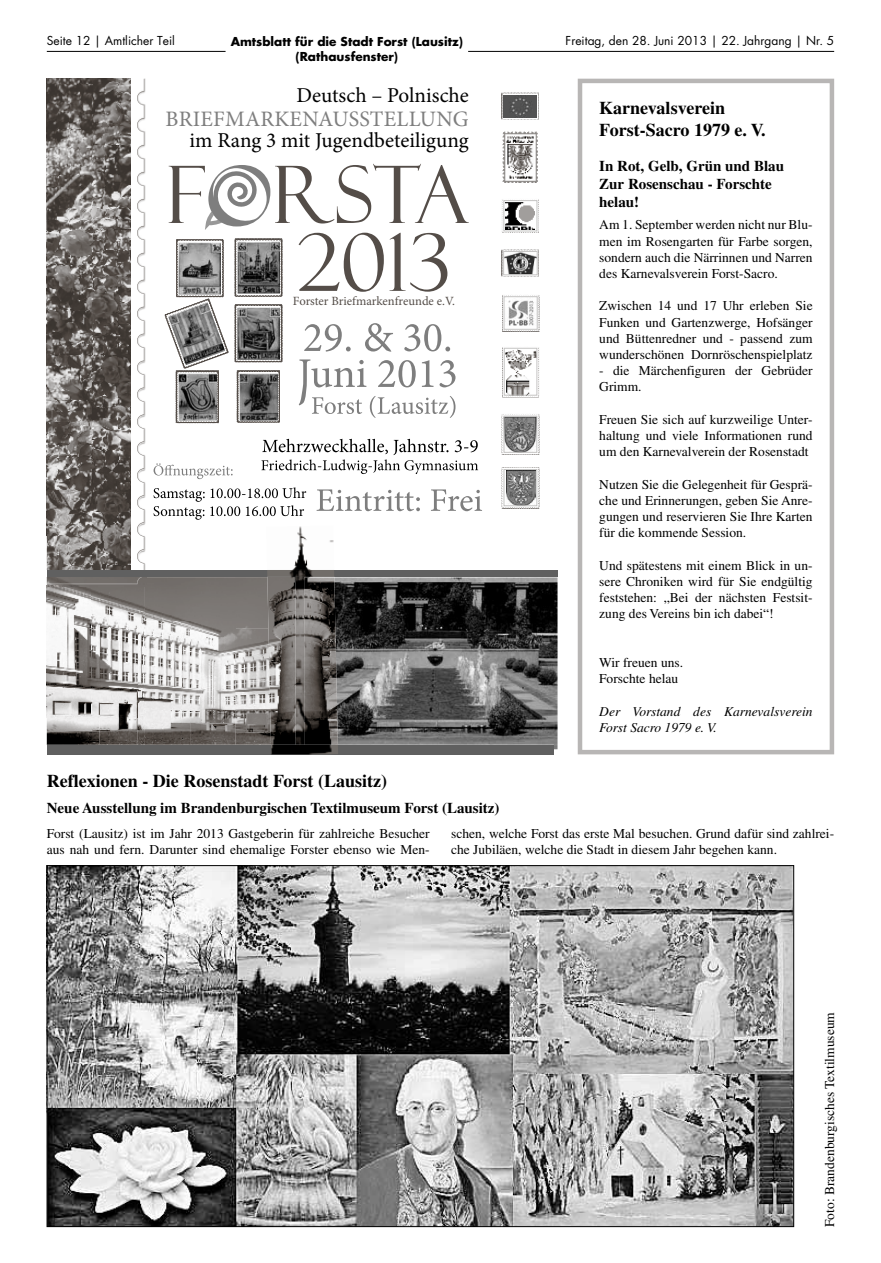
<style>
.page{position:relative;width:881px;height:1263px;background:#fff}
.page>*{position:absolute;margin:0;border:0;box-sizing:border-box;transform-origin:0 0}
.t1{font:22.05px "Hklqxf Minion Pro";letter-spacing:.01em;color:#7e7e7e}
.t2{font:21.15px "Hklqxf Minion Pro";color:#000}
.t3{font:700 18px/21.6px "Times LT";color:#000}
.t4{font:700 15px/18px "Times LT";color:#000}
.t5{font:13.5px/16.2px "Times LT";color:#000;text-align:justify}
.t6{font:italic 13.5px/16.2px "Times LT";color:#000}
.t7{font:12.6px "Hklqxf Minion Pro";letter-spacing:-.005em;color:#544d48}
.t8{font:12px "Futura LT";color:#000}
.t9{font:700 12px "Futura LT";color:#000}
</style>
<div class="page">
<hr style="left:47px;top:51px;width:178px;height:1px;background:#000">
<hr style="left:468px;top:51px;width:365px;height:1px;background:#000">
<div style="left:577px;top:79px;width:256px;height:675px;border:4px solid #b8b6b5"></div>
<svg style="left:153px;top:487px;width:153px;height:33px"></svg>
<svg style="left:153px;top:463px;width:79px;height:16px"></svg>
<svg style="left:261px;top:439px;width:217px;height:35px"></svg>
<img style="left:144px;top:79px;width:2px;height:491px">
<img style="left:130px;top:79px;width:1px;height:491px">
<img style="left:137px;top:79px;width:7px;height:491px">
<img style="left:47px;top:79px;width:45px;height:491px">
<img style="left:92px;top:79px;width:38px;height:491px">
<img style="left:338px;top:577px;width:219px;height:172px">
<img style="left:47px;top:577px;width:188px;height:168px">
<img style="left:235px;top:577px;width:32px;height:155px">
<img style="left:235px;top:732px;width:32px;height:13px">
<svg style="left:273px;top:754px;width:22px;height:1px"></svg>
<img style="left:47px;top:577px;width:95px;height:7px">
<div style="left:47px;top:570px;width:510px;height:7px;background:#606060"></div>
<div style="left:47px;top:745px;width:506px;height:9px;background:#606060"></div>
<img style="left:266px;top:526px;width:68px;height:53px">
<img style="left:295px;top:579px;width:9px;height:166px">
<img style="left:304px;top:577px;width:34px;height:168px">
<img style="left:267px;top:577px;width:28px;height:168px">
<img style="left:267px;top:570px;width:67px;height:7px">
<img style="left:271px;top:745px;width:67px;height:9px">
<svg style="left:165px;top:164px;width:303px;height:259px"></svg>
<img style="left:237px;top:307px;width:42px;height:52px">
<svg style="left:316px;top:489px;width:166px;height:22px"></svg>
<svg style="left:502px;top:199px;width:36px;height:34px"></svg>
<img style="left:505px;top:203px;width:29px;height:26px">
<div style="left:503px;top:201px;width:34px;height:30px;border:1px solid #c5c4c3"></div>
<img style="left:538px;top:347px;width:1px;height:50px">
<svg style="left:502px;top:347px;width:36px;height:50px"></svg>
<img style="left:506px;top:350px;width:28px;height:43px">
<div style="left:504px;top:348px;width:32px;height:47px;border:1px solid #c5c4c3"></div>
<img style="left:501px;top:250px;width:37px;height:27px">
<svg style="left:502px;top:250px;width:36px;height:26px"></svg>
<img style="left:505px;top:253px;width:30px;height:20px">
<div style="left:503px;top:251px;width:34px;height:24px;border:1px solid #c5c4c3"></div>
<img style="left:502px;top:132px;width:36px;height:50px">
<img style="left:538px;top:295px;width:1px;height:36px">
<svg style="left:502px;top:295px;width:36px;height:36px"></svg>
<img style="left:505px;top:299px;width:30px;height:28px">
<div style="left:503px;top:297px;width:34px;height:32px;border:1px solid #c5c4c3"></div>
<img style="left:501px;top:93px;width:37px;height:27px">
<svg style="left:502px;top:93px;width:36px;height:26px"></svg>
<img style="left:503px;top:95px;width:33px;height:22px">
<img style="left:501px;top:414px;width:38px;height:41px">
<svg style="left:502px;top:414px;width:36px;height:40px"></svg>
<img style="left:505px;top:418px;width:29px;height:32px">
<div style="left:503px;top:416px;width:33px;height:36px;border:1px solid #c5c4c3"></div>
<img style="left:501px;top:467px;width:38px;height:41px">
<svg style="left:502px;top:467px;width:36px;height:41px"></svg>
<img style="left:506px;top:471px;width:28px;height:33px">
<div style="left:503px;top:469px;width:33px;height:37px;border:1px solid #c5c4c3"></div>
<img style="left:49px;top:867px;width:742px;height:358px">
<p class="t8" style="left:47px;top:33px;width:129px">Seite 12 | Amtlicher Teil</p>
<p class="t9" style="left:230px;top:34px;width:234px">Amtsblatt für die Stadt Forst (Lausitz)</p>
<p class="t8" style="left:565px;top:33px;width:270px">Freitag, den 28. Juni 2013 | 22. Jahrgang | Nr. 5</p>
<p class="t9" style="left:295px;top:48px;width:104px">(Rathausfenster)</p>
<h3 class="t3" style="left:599px;top:97px;width:168px">Karnevalsverein<br>Forst-Sacro 1979 e. V.</h3>
<p class="t4" style="left:599px;top:157px;width:186px">In Rot, Gelb, Grün und Blau<br>Zur Rosenschau - Forschte helau!</p>
<p class="t5" style="left:599px;top:217px;width:215px">Am 1. September werden nicht nur Blu&shy;men im Rosengarten für Farbe sorgen, sondern auch die Närrinnen und Narren des Karnevalsverein Forst-Sacro.</p>
<p class="t5" style="left:599px;top:298px;width:215px">Zwischen 14 und 17 Uhr erleben Sie Funken und Gartenzwerge, Hofsänger und Büttenredner und - passend zum wunderschönen Dornröschenspielplatz</p>
<p class="t5" style="left:599px;top:362px;width:215px">- die Märchenfiguren der Gebrüder<br>Grimm.</p>
<p class="t5" style="left:599px;top:411px;width:215px">Freuen Sie sich auf kurzweilige Unter&shy;haltung und viele Informationen rund um den Karnevalverein der Rosenstadt</p>
<p class="t5" style="left:599px;top:476px;width:215px">Nutzen Sie die Gelegenheit für Gesprä&shy;che und Erinnerungen, geben Sie Anre&shy;gungen und reservieren Sie Ihre Karten für die kommende Session.</p>
<p class="t5" style="left:599px;top:557px;width:215px">Und spätestens mit einem Blick in un&shy;sere Chroniken wird für Sie endgültig feststehen: „Bei der nächsten Festsit&shy;zung des Vereins bin ich dabei“!</p>
<p class="t5" style="left:599px;top:654px;width:85px">Wir freuen uns.<br>Forschte helau</p>
<p class="t6" style="left:599px;top:703px;width:215px">Der Vorstand des Karnevalsverein<br>Forst Sacro 1979 e. V.</p>
<h2 class="t2" style="left:296px;top:81px;width:174px">Deutsch – Polnische</h2>
<h1 class="t1" style="left:166px;top:104px;width:304px">BRIEFMARKENAUSSTELLUNG</h1>
<h2 class="t2" style="left:189px;top:126px;width:280px">im Rang 3 mit Jugendbeteiligung</h2>
<p class="t7" style="left:293px;top:293px;width:163px">Forster Briefmarkenfreunde e.V.</p>
<h3 class="t3" style="left:47px;top:770px;width:342px">Reflexionen - Die Rosenstadt Forst (Lausitz)</h3>
<p class="t4" style="left:47px;top:799px;width:454px">Neue Ausstellung im Brandenburgischen Textilmuseum Forst (Lausitz)</p>
<p class="t5" style="left:47px;top:825px;width:384px">Forst (Lausitz) ist im Jahr 2013 Gastgeberin für zahlreiche Besucher aus nah und fern. Darunter sind ehemalige Forster ebenso wie Men-</p>
<p class="t5" style="left:451px;top:825px;width:384px">schen, welche Forst das erste Mal besuchen. Grund dafür sind zahlrei&shy;che Jubiläen, welche die Stadt in diesem Jahr begehen kann.</p>
<p class="t5" style="left:821px;top:1227px;width:216px;rotate:-90deg">Foto: Brandenburgisches Textilmuseum</p>
</div>
